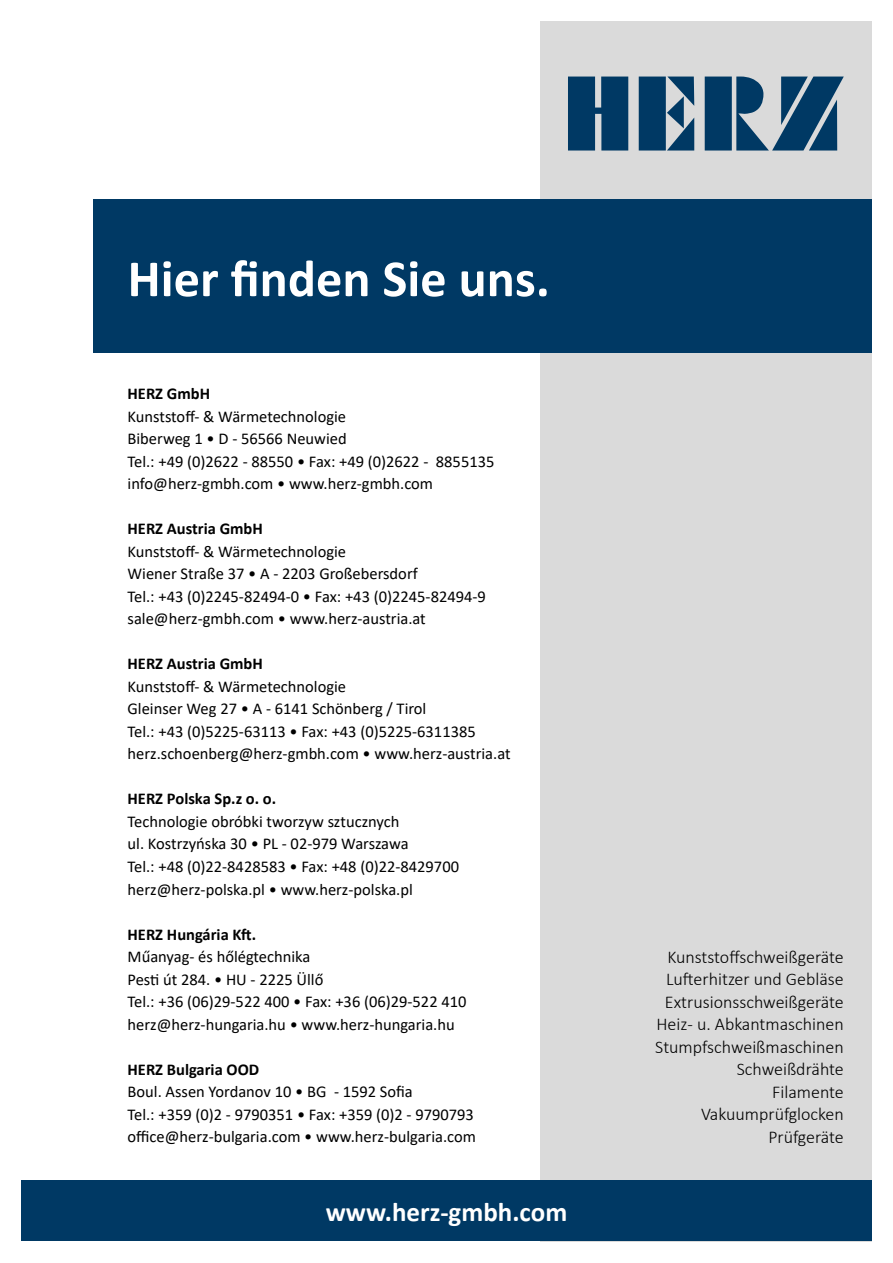
<style>
.page{position:relative;width:893px;height:1263px;background:#fff}
.page>*{position:absolute;margin:0;border:0;box-sizing:border-box;transform-origin:0 0}
.t1{font:700 52.5px "Calibri";color:#fff}
.t2{font:700 27px "Calibri";color:#fff}
.t3{font:300 18px/22.5px "Calibri";color:#000;text-align:right}
.t4{font:16.5px/22.5px "Calibri";color:#000}
.t5{font:700 16.5px "Calibri";color:#000}
</style>
<div class="page">
<div style="left:540px;top:21px;width:332px;height:1221px;background:#dadada"></div>
<div style="left:94px;top:200px;width:778px;height:153px;background:#003964"></div>
<svg style="left:568px;top:77px;width:276px;height:74px"></svg>
<div style="left:21px;top:1181px;width:851px;height:60px;background:#003964"></div>
<h1 class="t1" style="left:128px;top:242px;width:424px">Hier finden Sie uns.</h1>
<p class="t5" style="left:128px;top:382px;width:84px">HERZ GmbH</p>
<p class="t4" style="left:128px;top:405px;width:368px">Kunststoff- &amp; Wärmetechnologie<br>Biberweg 1 • D - 56566 Neuwied<br>Tel.: +49 (0)2622 - 88550 • Fax: +49 (0)2622 - 8855135 info@herz-gmbh.com • www.herz-gmbh.com</p>
<p class="t5" style="left:128px;top:517px;width:137px">HERZ Austria GmbH</p>
<p class="t4" style="left:128px;top:540px;width:360px">Kunststoff- &amp; Wärmetechnologie<br>Wiener Straße 37 • A - 2203 Großebersdorf<br>Tel.: +43 (0)2245-82494-0 • Fax: +43 (0)2245-82494-9 sale@herz-gmbh.com • www.herz-austria.at</p>
<p class="t5" style="left:128px;top:652px;width:137px">HERZ Austria GmbH</p>
<p class="t4" style="left:128px;top:675px;width:385px">Kunststoff- &amp; Wärmetechnologie<br>Gleinser Weg 27 • A - 6141 Schönberg / Tirol<br>Tel.: +43 (0)5225-63113 • Fax: +43 (0)5225-6311385 herz.schoenberg@herz-gmbh.com • www.herz-austria.at</p>
<p class="t5" style="left:128px;top:787px;width:150px">HERZ Polska Sp.z o. o.</p>
<p class="t4" style="left:128px;top:810px;width:333px">Technologie obróbki tworzyw sztucznych<br>ul. Kostrzyńska 30 • PL - 02-979 Warszawa<br>Tel.: +48 (0)22-8428583 • Fax: +48 (0)22-8429700 herz@herz-polska.pl • www.herz-polska.pl</p>
<p class="t5" style="left:128px;top:922px;width:130px">HERZ Hungária Kft.</p>
<p class="t4" style="left:128px;top:945px;width:340px">Műanyag- és hőlégtechnika<br>Pesti út 284. • HU - 2225 Üllő<br>Tel.: +36 (06)29-522 400 • Fax: +36 (06)29-522 410 herz@herz-hungaria.hu • www.herz-hungaria.hu</p>
<p class="t5" style="left:128px;top:1057px;width:133px">HERZ Bulgaria OOD</p>
<p class="t4" style="left:128px;top:1080px;width:350px">Boul. Assen Yordanov 10 • BG - 1592 Sofia<br>Tel.: +359 (0)2 - 9790351 • Fax: +359 (0)2 - 9790793 office@herz-bulgaria.com • www.herz-bulgaria.com</p>
<h2 class="t2" style="left:326px;top:1193px;width:243px">www.herz-gmbh.com</h2>
<p class="t3" style="left:655px;top:945px;width:190px">Kunststoffschweißgeräte<br>Lufterhitzer und Gebläse<br>Extrusionsschweißgeräte<br>Heiz- u. Abkantmaschinen<br>Stumpfschweißmaschinen<br>Schweißdrähte<br>Filamente<br>Vakuumprüfglocken<br>Prüfgeräte</p>
</div>
